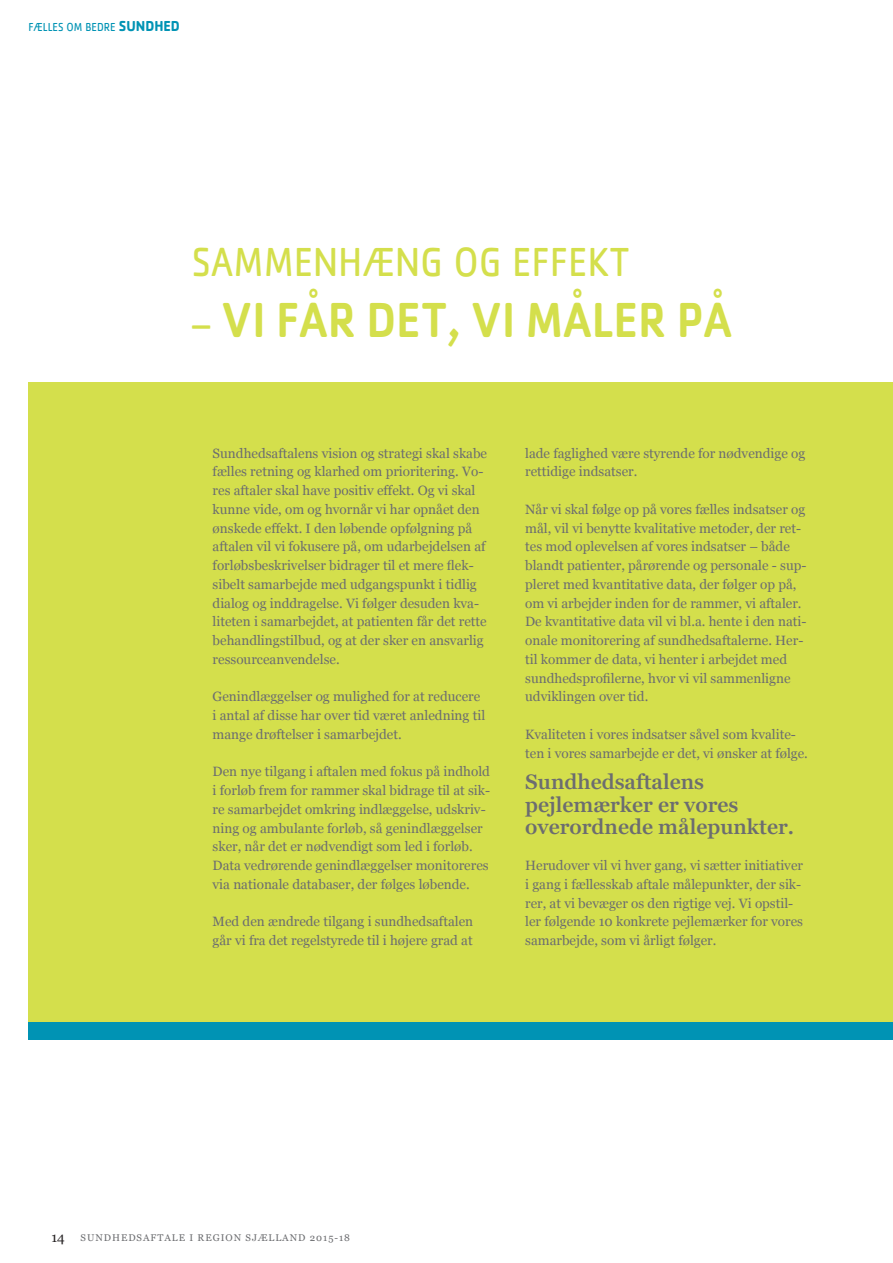
<style>
.page{position:relative;width:893px;height:1263px;background:#fff}
.page>*{position:absolute;margin:0;border:0;box-sizing:border-box;transform-origin:0 0}
.t1{font:500 51px "Cachet Std";color:#d4df4c;scale:.9 1}
.t2{font:42px "Cachet Std";color:#d4df4c;scale:.9 1}
.t3{font:600 21px/22.5px "Georgia Pro";color:#6c6d70}
.t4{font:13.5px/18.8px "Georgia";color:#6c6d70}
.t5{font:12px "Cachet Std";color:#0093b4;scale:.9 1}
.t6{font:9.75px "Georgia";letter-spacing:.1em;color:#6c6d70}
.s1{font-weight:700;font-size:15px}
.s2{font-weight:400;font-size:42px}
.s3{font-size:13.5px;color:#231f20}
</style>
<div class="page">
<div style="left:28px;top:383px;width:865px;height:639px;background:#d4df4c"></div>
<div style="left:28px;top:1022px;width:865px;height:17px;background:#0093b4"></div>
<p class="t5" style="left:28px;top:20px;width:170px">FÆLLES OM BEDRE <span class="s1">SUNDHED</span></p>
<h2 class="t2" style="left:192px;top:237px;width:488px">SAMMENHÆNG OG EFFEKT</h2>
<h1 class="t1" style="left:192px;top:288px;width:602px"><span class="s2">–</span> VI FÅR DET, VI MÅLER PÅ</h1>
<p class="t4" style="left:213px;top:444px;width:276px">Sundhedsaftalens vision og strategi skal skabe fælles retning og klarhed om prioritering. Vo&shy;res aftaler skal have positiv effekt. Og vi skal kunne vide, om og hvornår vi har opnået den ønskede effekt. I den løbende opfølgning på aftalen vil vi fokusere på, om udarbejdelsen af forløbsbeskrivelser bidrager til et mere flek&shy;sibelt samarbejde med udgangspunkt i tidlig dialog og inddragelse. Vi følger desuden kva&shy;liteten i samarbejdet, at patienten får det rette behandlingstilbud, og at der sker en ansvarlig ressourceanvendelse.</p>
<p class="t4" style="left:213px;top:688px;width:274px">Genindlæggelser og mulighed for at reducere i antal af disse har over tid været anledning til mange drøftelser i samarbejdet.</p>
<p class="t4" style="left:213px;top:763px;width:279px">Den nye tilgang i aftalen med fokus på indhold i forløb frem for rammer skal bidrage til at sik&shy;re samarbejdet omkring indlæggelse, udskriv&shy;ning og ambulante forløb, så genindlæggelser sker, når det er nødvendigt som led i forløb.<br>Data vedrørende genindlæggelser monitoreres via nationale databaser, der følges løbende.</p>
<p class="t4" style="left:213px;top:913px;width:262px">Med den ændrede tilgang i sundhedsaftalen går vi fra det regelstyrede til i højere grad at</p>
<p class="t4" style="left:525px;top:444px;width:282px">lade faglighed være styrende for nødvendige og rettidige indsatser.</p>
<p class="t4" style="left:525px;top:500px;width:283px">Når vi skal følge op på vores fælles indsatser og mål, vil vi benytte kvalitative metoder, der ret&shy;tes mod oplevelsen af vores indsatser – både blandt patienter, pårørende og personale - sup&shy;pleret med kvantitative data, der følger op på, om vi arbejder inden for de rammer, vi aftaler.<br>De kvantitative data vil vi bl.a. hente i den nati&shy;onale monitorering af sundhedsaftalerne. Her&shy;til kommer de data, vi henter i arbejdet med sundhedsprofilerne, hvor vi vil sammenligne udviklingen over tid.</p>
<p class="t4" style="left:525px;top:725px;width:284px">Kvaliteten i vores indsatser såvel som kvalite&shy;ten i vores samarbejde er det, vi ønsker at følge.</p>
<h3 class="t3" style="left:525px;top:771px;width:270px">Sundhedsaftalens pejlemærker er vores overordnede målepunkter.</h3>
<p class="t4" style="left:525px;top:856px;width:279px">Herudover vil vi hver gang, vi sætter initiativer i gang i fællesskab aftale målepunkter, der sik&shy;rer, at vi bevæger os den rigtige vej. Vi opstil&shy;ler følgende 10 konkrete pejlemærker for vores samarbejde, som vi årligt følger.</p>
<p class="t6" style="left:51px;top:1232px;width:300px"><span class="s3">14</span> SUNDHEDSAFTALE I REGION SJÆLLAND 2015-18</p>
</div>
